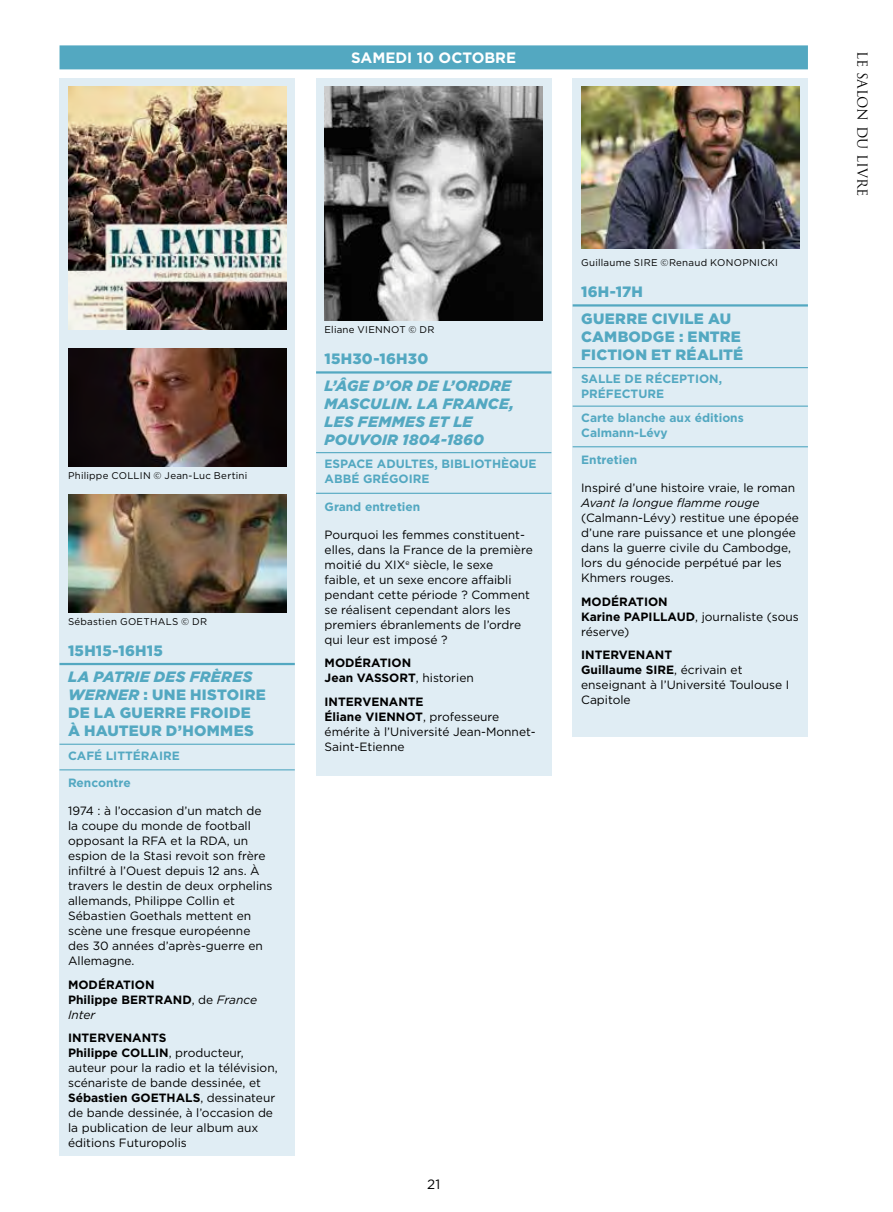
<style>
.page{position:relative;width:893px;height:1212px;background:#fff}
.page>*{position:absolute;margin:0;border:0;box-sizing:border-box;transform-origin:0 0}
.t1{font:900 15px/18px "Gotham";letter-spacing:.015em;color:#53a8c1}
.t2{font:italic 900 15px/18px "Gotham";letter-spacing:.015em;color:#53a8c1}
.t3{font:700 15px "Gotham";color:#fff}
.t4{font:13.5px "Trajan Pro";color:#000}
.t5{font:13.5px "Gotham";color:#000}
.t6{font:12px/15px "Gotham";color:#000}
.t7{font:700 12px/15px "Gotham";color:#53a8c1}
.t8{font:700 12px/15px "Gotham";color:#000}
.t9{font:italic 12px "Gotham";color:#000}
.t10{font:9.75px "Gotham";letter-spacing:.025em;color:#000}
.s1{font-style:italic}
.s2{font-weight:400}
.s3{font-weight:400;font-style:italic}
.s4{font-weight:700}
</style>
<div class="page">
<div style="left:60px;top:45px;width:748px;height:24px;background:#53a8c1"></div>
<div style="left:60px;top:78px;width:235px;height:1078px;background:#e0edf4"></div>
<hr style="left:60px;top:663px;width:235px;height:2px;background:#53a8c1">
<hr style="left:60px;top:744px;width:235px;height:1px;background:#53a8c1">
<hr style="left:60px;top:769px;width:235px;height:1px;background:#53a8c1">
<img style="left:68px;top:87px;width:218px;height:243px">
<img style="left:68px;top:348px;width:218px;height:119px">
<img style="left:68px;top:494px;width:218px;height:119px">
<div style="left:316px;top:78px;width:235px;height:698px;background:#e0edf4"></div>
<hr style="left:316px;top:371px;width:235px;height:3px;background:#53a8c1">
<hr style="left:316px;top:452px;width:235px;height:1px;background:#53a8c1">
<hr style="left:316px;top:493px;width:235px;height:1px;background:#53a8c1">
<img style="left:325px;top:87px;width:218px;height:233px">
<div style="left:573px;top:78px;width:235px;height:658px;background:#e0edf4"></div>
<hr style="left:573px;top:304px;width:235px;height:3px;background:#53a8c1">
<hr style="left:573px;top:367px;width:235px;height:1px;background:#53a8c1">
<hr style="left:573px;top:406px;width:235px;height:1px;background:#53a8c1">
<hr style="left:573px;top:446px;width:235px;height:1px;background:#53a8c1">
<img style="left:581px;top:87px;width:218px;height:161px">
<p class="t3" style="left:351px;top:48px;width:166px">SAMEDI 10 OCTOBRE</p>
<p class="t10" style="left:68px;top:469px;width:181px">Philippe COLLIN © Jean-Luc Bertini</p>
<p class="t10" style="left:68px;top:615px;width:141px">Sébastien GOETHALS © DR</p>
<p class="t1" style="left:68px;top:641px;width:96px">15H15-16H15</p>
<p class="t1" style="left:68px;top:668px;width:199px"><span class="s1">LA PATRIE DES FRÈRES<br>WERNER</span> : UNE HISTOIRE<br>DE LA GUERRE FROIDE<br>À HAUTEUR D’HOMMES</p>
<p class="t7" style="left:68px;top:748px;width:113px">CAFÉ LITTÉRAIRE</p>
<p class="t7" style="left:68px;top:775px;width:64px">Rencontre</p>
<p class="t6" style="left:68px;top:803px;width:206px">1974 : à l’occasion d’un match de la coupe du monde de football opposant la RFA et la RDA, un espion de la Stasi revoit son frère infiltré à l’Ouest depuis 12 ans. À travers le destin de deux orphelins allemands, Philippe Collin et<br>Sébastien Goethals mettent en scène une fresque européenne des 30 années d’après-guerre en<br>Allemagne.</p>
<p class="t8" style="left:68px;top:977px;width:191px">MODÉRATION<br>Philippe BERTRAND<span class="s2">, de</span> <span class="s3">France<br>Inter</span></p>
<p class="t6" style="left:68px;top:1030px;width:211px"><span class="s4">INTERVENANTS<br>Philippe COLLIN</span>, producteur, auteur pour la radio et la télévision, scénariste de bande dessinée, et<br><span class="s4">Sébastien GOETHALS</span>, dessinateur de bande dessinée, à l’occasion de la publication de leur album aux éditions Futuropolis</p>
<p class="t10" style="left:325px;top:324px;width:112px">Eliane VIENNOT © DR</p>
<p class="t1" style="left:325px;top:350px;width:105px">15H30-16H30</p>
<p class="t2" style="left:325px;top:376px;width:191px">L’ÂGE D’OR DE L’ORDRE<br>MASCULIN. LA FRANCE,<br>LES FEMMES ET LE<br>POUVOIR 1804-1860</p>
<p class="t7" style="left:325px;top:456px;width:213px">ESPACE ADULTES, BIBLIOTHÈQUE<br>ABBÉ GRÉGOIRE</p>
<p class="t7" style="left:325px;top:499px;width:97px">Grand entretien</p>
<p class="t6" style="left:325px;top:527px;width:210px">Pourquoi les femmes constituent&shy;elles, dans la France de la première moitié du XIX<sup>e</sup> siècle, le sexe<br>faible, et un sexe encore affaibli pendant cette période ? Comment se réalisent cependant alors les premiers ébranlements de l’ordre qui leur est imposé ?</p>
<p class="t8" style="left:325px;top:655px;width:151px">MODÉRATION<br>Jean VASSORT<span class="s2">, historien</span></p>
<p class="t6" style="left:325px;top:694px;width:213px"><span class="s4">INTERVENANTE<br>Éliane VIENNOT</span>, professeure émérite à l’Université Jean-Monnet-<br>Saint-Etienne</p>
<p class="t10" style="left:581px;top:257px;width:198px">Guillaume SIRE ©Renaud KONOPNICKI</p>
<p class="t1" style="left:581px;top:278px;width:151px;line-height:26.5px">16H-17H<br>GUERRE CIVILE AU</p>
<p class="t1" style="left:581px;top:327px;width:164px">CAMBODGE : ENTRE<br>FICTION ET RÉALITÉ</p>
<p class="t7" style="left:581px;top:371px;width:143px">SALLE DE RÉCEPTION,<br>PRÉFECTURE</p>
<p class="t7" style="left:581px;top:410px;width:164px">Carte blanche aux éditions<br>Calmann-Lévy</p>
<p class="t7" style="left:581px;top:452px;width:58px">Entretien</p>
<p class="t6" style="left:581px;top:480px;width:216px">Inspiré d’une histoire vraie, le roman</p>
<p class="t9" style="left:581px;top:495px;width:180px">Avant la longue flamme rouge</p>
<p class="t6" style="left:581px;top:510px;width:219px">(Calmann-Lévy) restitue une épopée d’une rare puissance et une plongée dans la guerre civile du Cambodge, lors du génocide perpétué par les<br>Khmers rouges.</p>
<p class="t8" style="left:581px;top:594px;width:219px">MODÉRATION<br>Karine PAPILLAUD<span class="s2">, journaliste (sous réserve)</span></p>
<p class="t6" style="left:581px;top:647px;width:210px"><span class="s4">INTERVENANT<br>Guillaume SIRE</span>, écrivain et enseignant à l’Université Toulouse I<br>Capitole</p>
<p class="t5" style="left:427px;top:1175px;width:14px">21</p>
<p class="t4" style="left:871px;top:51px;width:146px;rotate:90deg">LE SALON DU LIVRE</p>
</div>
